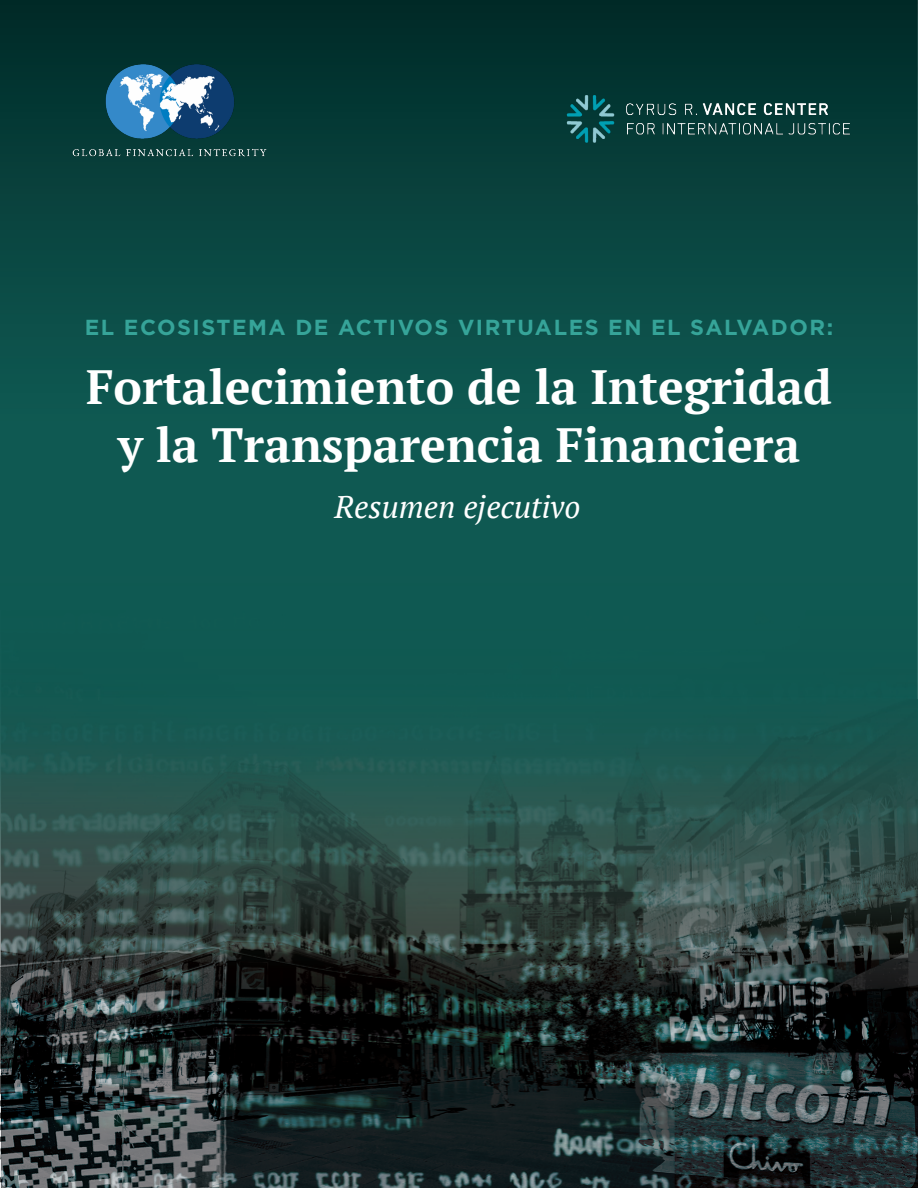
<style>
.page{position:relative;width:918px;height:1188px;background:#fff}
.page>*{position:absolute;margin:0;border:0;box-sizing:border-box;transform-origin:0 0}
.t1{font:700 48px/57.6px "PT Serif";color:#fff;text-align:center}
.t2{font:italic 31.5px "PT Serif";color:#fff}
.t3{font:700 21.75px "Gotham";letter-spacing:.07em;color:#36a499}
</style>
<div class="page">
<img style="left:0;top:0;width:918px;height:1188px">
<img style="left:563px;top:91px;width:293px;height:55px">
<img style="left:62px;top:52px;width:215px;height:120px">
<p class="t3" style="left:85px;top:315px;width:750px">EL ECOSISTEMA DE ACTIVOS VIRTUALES EN EL SALVADOR:</p>
<p class="t1" style="left:86px;top:358px;width:747px">Fortalecimiento de la Integridad y la Transparencia Financiera</p>
<p class="t2" style="left:335px;top:487px;width:248px">Resumen ejecutivo</p>
</div>
